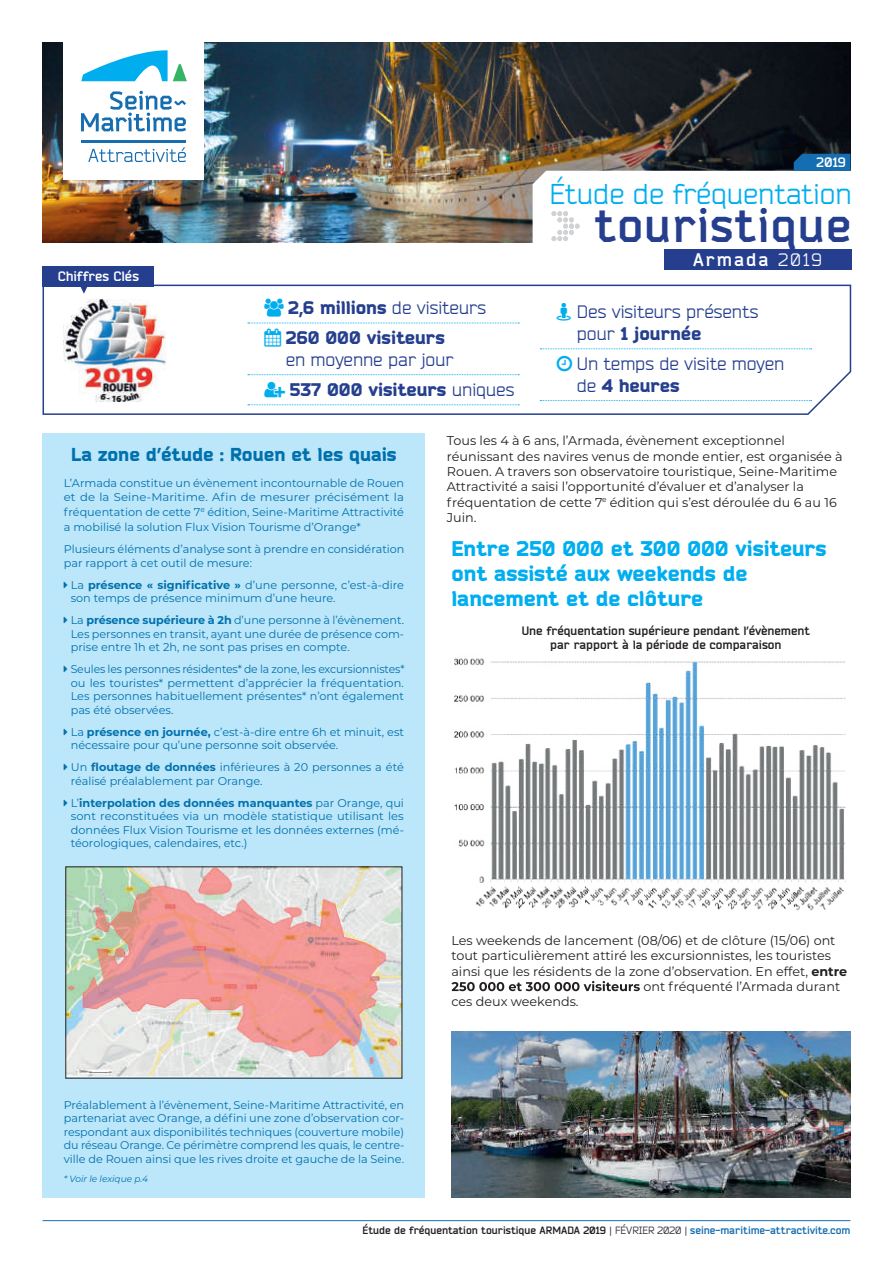
<style>
.page{position:relative;width:893px;height:1263px;background:#fff}
.page>*{position:absolute;margin:0;border:0;box-sizing:border-box;transform-origin:0 0}
.t1{font:700 46.35px "Bender";letter-spacing:.03em;color:#253f8e}
.t2{font:28.65px "Bender";color:#00aeef}
.t3{font:900 21px/25.2px "Bender";color:#00aeef}
.t4{font:900 18.45px "Bender";color:#0071ad}
.t5{font:18px/21.6px "Bender";color:#253f8e}
.t6{font:900 18px "Bender";color:#253f8e}
.t7{font:700 18px "Bender";letter-spacing:.11em;color:#fff}
.t8{font:700 13.5px "Bender";color:#fff}
.t9{font:12.75px/15.3px "Montserrat";color:#231f20}
.t10{font:700 12px/14.4px "Bender";color:#231f20;text-align:center}
.t11{font:11.25px/13.5px "Montserrat";color:#0071ad}
.t12{font:700 10.5px "Bender";color:#231f20}
.t13{font:italic 9px "Montserrat";color:#0071ad}
.s1{font-weight:400}
.s2{color:#00aeef}
.s3{font-weight:900}
.s4{font-weight:700}
.s5{color:#156eb1}
</style>
<div class="page">
<hr style="left:43px;top:1220px;width:807px;height:1px;background:#156eb1">
<div style="left:43px;top:433px;width:382px;height:764px;background:#bce6fa"></div>
<svg style="left:451px;top:981px;width:189px;height:10px"></svg>
<img style="left:68px;top:869px;width:332px;height:207px">
<svg style="left:42px;top:284px;width:810px;height:131px"></svg>
<svg style="left:248px;top:323px;width:271px;height:1px"></svg>
<svg style="left:248px;top:374px;width:271px;height:1px"></svg>
<svg style="left:248px;top:404px;width:271px;height:1px"></svg>
<svg style="left:540px;top:348px;width:272px;height:1px"></svg>
<svg style="left:540px;top:400px;width:272px;height:1px"></svg>
<img style="left:451px;top:1031px;width:399px;height:166px">
<div style="left:64px;top:297px;width:105px;height:108px;background:#fff"></div>
<img style="left:64px;top:300px;width:102px;height:102px">
<img style="left:454px;top:658px;width:392px;height:252px">
<img style="left:43px;top:42px;width:807px;height:200px">
<div style="left:64px;top:32px;width:140px;height:148px;background:#fff"></div>
<hr style="left:81px;top:140px;width:105px;height:3px;background:#166eb1">
<svg style="left:81px;top:91px;width:105px;height:41px"></svg>
<svg style="left:88px;top:147px;width:98px;height:15px"></svg>
<svg style="left:81px;top:50px;width:106px;height:31px"></svg>
<div style="left:664px;top:249px;width:187px;height:21px;background:#253f8e"></div>
<div style="left:43px;top:266px;width:111px;height:20px;background:#253f8e"></div>
<svg style="left:80px;top:286px;width:7px;height:8px"></svg>
<svg style="left:533px;top:154px;width:318px;height:88px"></svg>
<svg style="left:264px;top:298px;width:20px;height:19px"></svg>
<svg style="left:557px;top:303px;width:14px;height:18px"></svg>
<svg style="left:557px;top:356px;width:15px;height:15px"></svg>
<p class="t8" style="left:817px;top:154px;width:31px">2019</p>
<p class="t8" style="left:58px;top:268px;width:83px">Chiffres Clés</p>
<h3 class="t6" style="left:288px;top:297px;width:199px">2,6 millions <span class="s1">de visiteurs</span></h3>
<h3 class="t5" style="left:286px;top:327px;width:170px;text-indent:-21px"><span class="s2">▲</span> <span class="s3">260 000 visiteurs </span>en moyenne par jour</h3>
<h3 class="t6" style="left:264px;top:378px;width:251px"><span class="s2">✔</span> 537 000 visiteurs <span class="s1">uniques</span></h3>
<h2 class="t2" style="left:550px;top:177px;width:303px">Étude de fréquentation</h2>
<h1 class="t1" style="left:595px;top:197px;width:258px">touristique</h1>
<h3 class="t7" style="left:693px;top:248px;width:130px">Armada <span class="s1">2019</span></h3>
<h3 class="t5" style="left:577px;top:302px;width:183px">Des visiteurs présents pour <span class="s3">1 journée</span></h3>
<h3 class="t5" style="left:577px;top:353px;width:209px">Un temps de visite moyen de <span class="s3">4 heures</span></h3>
<h3 class="t4" style="left:71px;top:443px;width:327px">La zone d’étude : Rouen et les quais</h3>
<p class="t11" style="left:64px;top:476px;width:342px">L’Armada constitue un évènement incontournable de Rouen et de la Seine-Maritime. Afin de mesurer précisément la</p>
<p class="t11" style="left:64px;top:504px;width:342px;line-height:15.3px">fréquentation de cette 7<sup>e</sup> édition, Seine-Maritime Attractivité a mobilisé la solution Flux Vision Tourisme d’Orange*</p>
<p class="t11" style="left:64px;top:542px;width:342px">Plusieurs éléments d’analyse sont à prendre en considération par rapport à cet outil de mesure:</p>
<p class="t11" style="left:71px;top:578px;width:335px">La <span class="s4">présence « significative »</span> d’une personne, c’est-à-dire son temps de présence minimum d’une heure.</p>
<p class="t11" style="left:71px;top:613px;width:335px;text-align:justify">La <span class="s4">présence supérieure à 2h</span> d’une personne à l’évènement.<br>Les personnes en transit, ayant une durée de présence com&shy;prise entre 1h et 2h, ne sont pas prises en compte.</p>
<p class="t11" style="left:71px;top:662px;width:335px;text-align:justify">Seules les personnes résidentes* de la zone, les excursionnistes* ou les touristes* permettent d’apprécier la fréquentation.<br>Les personnes habituellement présentes* n’ont également pas été observées.</p>
<p class="t11" style="left:71px;top:725px;width:335px">La <span class="s4">présence en journée,</span> c’est-à-dire entre 6h et minuit, est nécessaire pour qu’une personne soit observée.</p>
<p class="t11" style="left:71px;top:760px;width:335px">Un <span class="s4">floutage de données</span> inférieures à 20 personnes a été réalisé préalablement par Orange.</p>
<p class="t11" style="left:71px;top:796px;width:335px;text-align:justify">L’<span class="s4">interpolation des données manquantes</span> par Orange, qui sont reconstituées via un modèle statistique utilisant les données Flux Vision Tourisme et les données externes (mé&shy;téorologiques, calendaires, etc.)</p>
<p class="t11" style="left:64px;top:1098px;width:342px;text-align:justify">Préalablement à l’évènement, Seine-Maritime Attractivité, en partenariat avec Orange, a défini une zone d’observation cor&shy;respondant aux disponibilités techniques (couverture mobile) du réseau Orange. Ce périmètre comprend les quais, le centre&shy;ville de Rouen ainsi que les rives droite et gauche de la Seine.</p>
<p class="t13" style="left:64px;top:1173px;width:86px">* Voir le lexique p.4</p>
<p class="t9" style="left:447px;top:433px;width:397px">Tous les 4 à 6 ans, l’Armada, évènement exceptionnel réunissant des navires venus de monde entier, est organisée à Rouen. A travers son observatoire touristique, Seine-Maritime Attractivité a saisi l’opportunité d’évaluer et d’analyser la fréquentation de cette 7<sup>e</sup> édition qui s’est déroulée du 6 au 16<br>Juin.</p>
<h3 class="t3" style="left:451px;top:536px;width:377px">Entre 250 000 et 300 000 visiteurs ont assisté aux weekends de lancement et de clôture</h3>
<p class="t10" style="left:522px;top:623px;width:290px">Une fréquentation supérieure pendant l’évènement par rapport à la période de comparaison</p>
<p class="t9" style="left:451px;top:932px;width:385px">Les weekends de lancement (08/06) et de clôture (15/06) ont</p>
<p class="t9" style="left:451px;top:948px;width:381px">tout particulièrement attiré les excursionnistes, les touristes</p>
<p class="t9" style="left:451px;top:963px;width:397px">ainsi que les résidents de la zone d’observation. En effet, <span class="s4">entre</span></p>
<p class="t9" style="left:643px;top:978px;width:198px">ont fréquenté l’Armada durant</p>
<p class="t9" style="left:451px;top:994px;width:129px">ces deux weekends.</p>
<p class="t12" style="left:363px;top:1224px;width:489px">Étude de fréquentation touristique ARMADA 2019 <span class="s1">| FÉVRIER 2020 |</span> <span class="s5">seine-maritime-attractivite.com</span></p>
</div>
